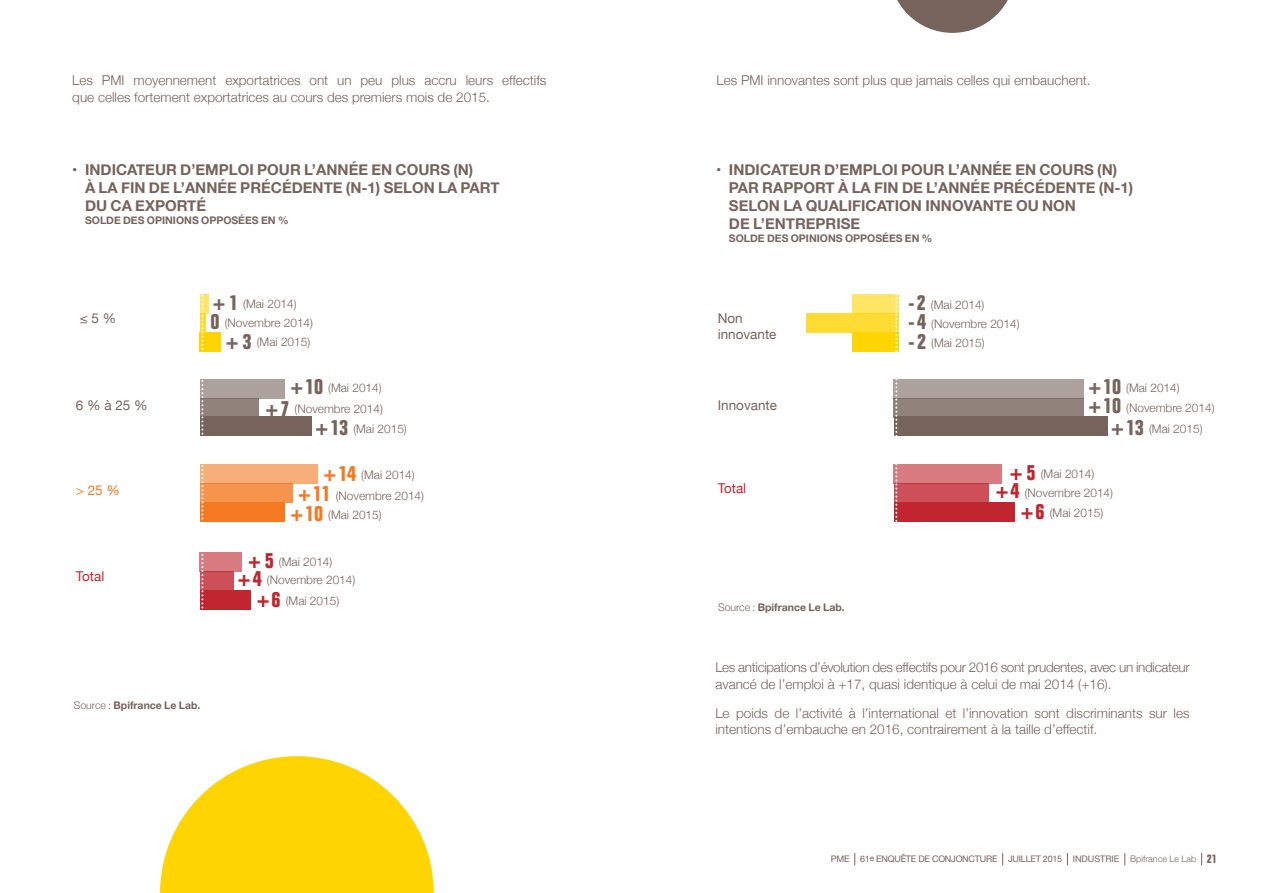
<style>
.page{position:relative;width:1263px;height:893px;background:#fff}
.page>*{position:absolute;margin:0;border:0;box-sizing:border-box;transform-origin:0 0}
.t1{font:700 15px/18px "Helvetica Neue";color:#76635c}
.t2{font:300 13.5px/16.5px "Helvetica Neue";color:#76635c}
.t3{font:300 13.5px/16.5px "Helvetica Neue";letter-spacing:-.025em;color:#76635c}
.t4{font:13.5px "Helvetica Neue";color:#76635c}
.t5{font:13.5px "Helvetica Neue";color:#c1252f}
.t6{font:13.5px "Helvetica Neue";color:#f47920}
.t7{font:300 11.85px/18.5px "Helvetica Neue";color:#76635c}
.t8{font:700 10.5px "Helvetica Neue";color:#76635c}
.t9{font:9px "Helvetica Neue";letter-spacing:-.025em;color:#76635c}
.t10{font:300 9px "Helvetica Neue";color:#76635c}
.s1{font-family:"Folio";font-weight:700;font-stretch:condensed;font-size:21px}
.s2{font-family:"Folio";font-weight:700;font-stretch:condensed;font-size:21.3px}
.s3{font-family:"Folio";font-weight:700;font-stretch:condensed;font-size:21.3px;color:#f47920}
.s4{font-family:"Folio";font-weight:700;font-stretch:condensed;font-size:21.3px;color:#c1252f}
.s5{font-weight:300}
.s6{font-family:"Folio";font-weight:700;font-stretch:condensed;font-size:12px}
</style>
<div class="page">
<svg style="left:854px;top:853px;width:1px;height:12px"></svg>
<svg style="left:1002px;top:853px;width:1px;height:12px"></svg>
<svg style="left:1067px;top:853px;width:1px;height:12px"></svg>
<svg style="left:1124px;top:853px;width:1px;height:12px"></svg>
<svg style="left:1201px;top:853px;width:1px;height:12px"></svg>
<div style="left:200px;top:571px;width:34px;height:19px;background:#cd5058"></div>
<div style="left:200px;top:590px;width:51px;height:19px;background:#c1252f"></div>
<div style="left:200px;top:552px;width:42px;height:19px;background:#d97c82"></div>
<div style="left:200px;top:484px;width:93px;height:19px;background:#f6934c"></div>
<div style="left:200px;top:502px;width:84px;height:19px;background:#f47920"></div>
<div style="left:200px;top:465px;width:118px;height:19px;background:#f8ae79"></div>
<div style="left:200px;top:398px;width:59px;height:20px;background:#91827c"></div>
<div style="left:200px;top:417px;width:111px;height:19px;background:#76635c"></div>
<div style="left:200px;top:379px;width:84px;height:19px;background:#aca19d"></div>
<svg style="left:200px;top:314px;width:5px;height:18px"></svg>
<svg style="left:200px;top:294px;width:8px;height:20px"></svg>
<div style="left:200px;top:332px;width:21px;height:19px;background:#ffd400"></div>
<svg style="left:201px;top:294px;width:2px;height:316px"></svg>
<div style="left:894px;top:483px;width:95px;height:20px;background:#cd5058"></div>
<div style="left:894px;top:502px;width:121px;height:19px;background:#c1252f"></div>
<div style="left:894px;top:464px;width:108px;height:19px;background:#d97c82"></div>
<div style="left:894px;top:398px;width:190px;height:19px;background:#91827c"></div>
<div style="left:894px;top:417px;width:214px;height:19px;background:#76635c"></div>
<div style="left:894px;top:379px;width:190px;height:19px;background:#aca19d"></div>
<div style="left:807px;top:314px;width:92px;height:19px;background:#ffdc33"></div>
<div style="left:853px;top:294px;width:46px;height:20px;background:#ffe566"></div>
<div style="left:853px;top:332px;width:46px;height:19px;background:#ffd400"></div>
<svg style="left:895px;top:294px;width:2px;height:228px"></svg>
<svg style="left:160px;top:756px;width:274px;height:137px"></svg>
<svg style="left:897px;top:0;width:111px;height:33px"></svg>
<p class="t2" style="left:72px;top:72px;width:476px">Les PMI moyennement exportatrices ont un peu plus accru leurs effectifs que celles fortement exportatrices au cours des premiers mois de 2015.</p>
<p class="t2" style="left:716px;top:72px;width:376px">Les PMI innovantes sont plus que jamais celles qui embauchent.</p>
<p class="t1" style="left:85px;top:161px;width:390px;text-indent:-13px">• INDICATEUR D’EMPLOI POUR L’ANNÉE EN COURS (N)<br>À LA FIN DE L’ANNÉE PRÉCÉ</p>
<p class="t1" style="left:292px;top:179px;width:209px">DENTE (N-1) SELON LA PART</p>
<p class="t1" style="left:85px;top:197px;width:121px">DU CA EXPORTÉ</p>
<p class="t8" style="left:85px;top:212px;width:205px">SOLDE DES OPINIONS OPPOSÉES EN %</p>
<p class="t1" style="left:729px;top:161px;width:390px;text-indent:-13px">• INDICATEUR D’EMPLOI POUR L’ANNÉE EN COURS (N)<br>PAR RAPP</p>
<p class="t1" style="left:803px;top:179px;width:222px">ORT À LA FIN DE L’ANNÉE PRÉCÉ</p>
<p class="t1" style="left:729px;top:179px;width:406px;text-indent:316px">DENTE (N-1)<br>SELON LA QUALIFICATION INNOVANTE OU NON<br>DE L’ENTREPRISE</p>
<p class="t8" style="left:729px;top:230px;width:205px">SOLDE DES OPINIONS OPPOSÉES EN %</p>
<p class="t4" style="left:80px;top:309px;width:38px">≤ 5 %</p>
<p class="t7" style="left:213px;top:294px;width:85px"><span class="s1">+ 1</span> (Mai 2014)</p>
<p class="t7" style="left:226px;top:332px;width:86px"><span class="s2">+ 3</span> (Mai 2015)</p>
<p class="t7" style="left:211px;top:313px;width:104px"><span class="s2">0</span> (Novembre 2014)</p>
<p class="t7" style="left:908px;top:295px;width:78px"><span class="s1">-2</span> (Mai 2014)</p>
<p class="t7" style="left:908px;top:333px;width:78px"><span class="s2">-2</span> (Mai 2015)</p>
<p class="t4" style="left:718px;top:309px;width:27px">Non</p>
<p class="t7" style="left:908px;top:313px;width:113px"><span class="s2">-4</span> (Novembre 2014)</p>
<p class="t4" style="left:718px;top:324px;width:60px">innovante</p>
<p class="t4" style="left:76px;top:396px;width:73px">6 % à 25 %</p>
<p class="t7" style="left:290px;top:377px;width:93px"><span class="s2">+10</span> (Mai 2014)</p>
<p class="t7" style="left:266px;top:399px;width:119px"><span class="s2">+7</span> (Novembre 2014)</p>
<p class="t7" style="left:316px;top:419px;width:93px"><span class="s2">+13</span> (Mai 2015)</p>
<p class="t4" style="left:718px;top:395px;width:61px">Innovante</p>
<p class="t7" style="left:1088px;top:378px;width:128px;line-height:19.2px"><span class="s2">+10</span> (Mai 2014) <span class="s2">+10</span> (Novembre 2014)</p>
<p class="t7" style="left:1111px;top:419px;width:93px"><span class="s2">+13</span> (Mai 2015)</p>
<p class="t6" style="left:76px;top:480px;width:46px">&gt; 25 %</p>
<p class="t7" style="left:323px;top:465px;width:93px"><span class="s3">+14</span> (Mai 2014)</p>
<p class="t7" style="left:298px;top:485px;width:128px"><span class="s3">+11</span> (Novembre 2014)</p>
<p class="t7" style="left:290px;top:505px;width:93px"><span class="s3">+10</span> (Mai 2015)</p>
<p class="t5" style="left:718px;top:478px;width:30px">Total</p>
<p class="t7" style="left:996px;top:464px;width:119px;text-align:center"><span class="s4">+ 5</span> (Mai 2014)<br><span class="s4">+4</span> (Novembre 2014)</p>
<p class="t7" style="left:1021px;top:503px;width:84px"><span class="s4">+6</span> (Mai 2015)</p>
<p class="t5" style="left:76px;top:566px;width:30px">Total</p>
<p class="t7" style="left:238px;top:552px;width:119px;text-indent:10px"><span class="s4">+ 5</span> (Mai 2014) <span class="s4">+4</span> (Novembre 2014)</p>
<p class="t7" style="left:257px;top:591px;width:84px"><span class="s4">+6</span> (Mai 2015)</p>
<p class="t8" style="left:718px;top:599px;width:128px"><span class="s5">Source :</span> BPIFRANCE LE LAB.</p>
<p class="t8" style="left:74px;top:697px;width:128px"><span class="s5">Source :</span> BPIFRANCE LE LAB.</p>
<p class="t3" style="left:715px;top:658px;width:476px">Les anticipations d’évolution des effectifs pour 2016 sont prudentes, avec un indicateur avancé de l’emploi à +17, quasi identique à celui de mai 2014 (+16).</p>
<p class="t2" style="left:715px;top:704px;width:476px">Le poids de l’activité à l’international et l’innovation sont discriminants sur les intentions d’embauche en 2016, contrairement à la taille d’effectif.</p>
<p class="t9" style="left:831px;top:853px;width:248px">PME 61<sup>e</sup> ENQUÊTE DE CONJONCTURE JUILLET 2015 indu</p>
<p class="t9" style="left:1094px;top:853px;width:12px">strie</p>
<p class="t10" style="left:1130px;top:852px;width:88px">Bpifrance Le Lab <span class="s6">21</span></p>
</div>
